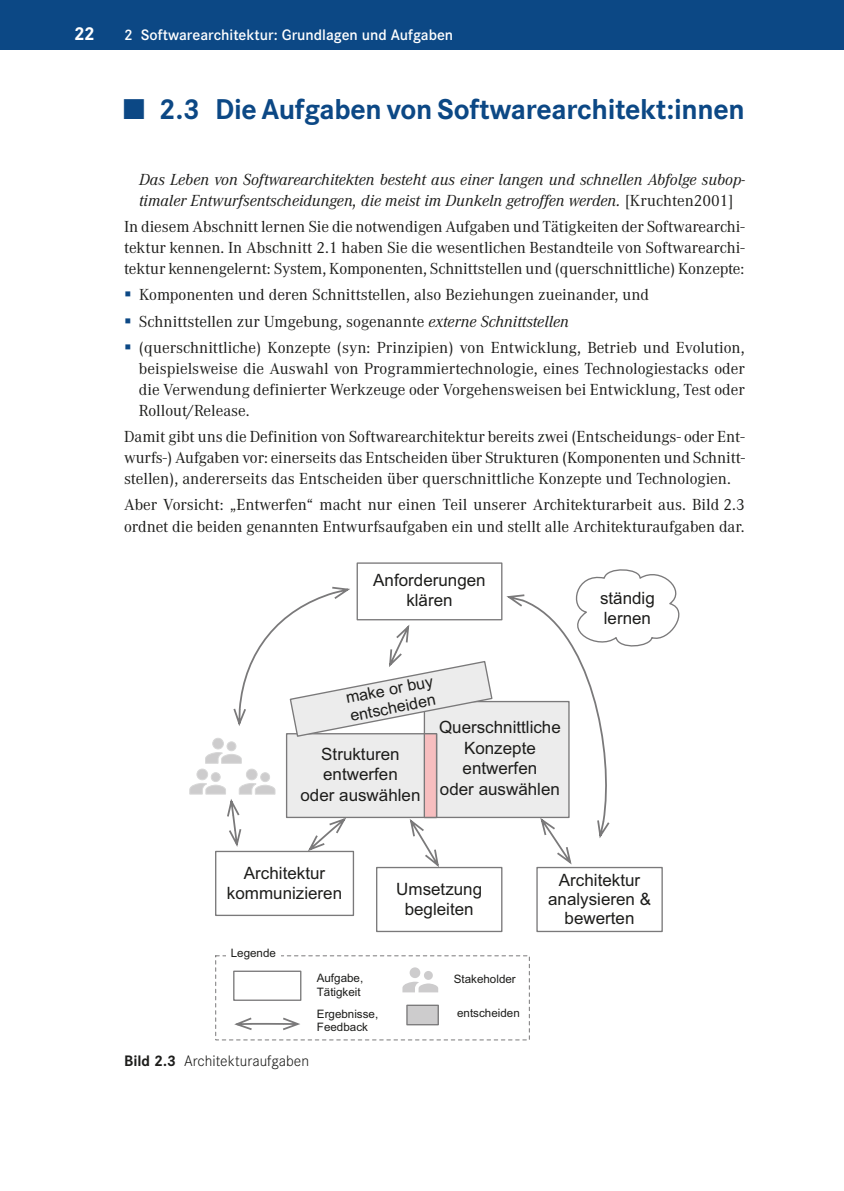
<style>
.page{position:relative;width:844px;height:1191px;background:#fff}
.page>*{position:absolute;margin:0;border:0;box-sizing:border-box;transform-origin:0 0}
.t1{font:700 29.75px "Corporate S Pro";letter-spacing:-.01em;color:#0c4885}
.t2{font:700 19.25px "Corporate S Pro";color:#fff}
.t3{font:16.97px/20.3px "Arial";color:#1d1d1b;text-align:center}
.t4{font:16.62px/21px "Corporate A Pro";color:#1d1d1b;text-align:justify}
.t5{font:italic 16.62px/21px "Corporate A Pro";color:#1d1d1b}
.t6{font:16.1px/18.4px "Arial";color:#1d1d1b}
.t7{font:600 15.75px "Corporate S Pro";color:#fff}
.t8{font:300 15.75px "Corporate S Pro";color:#1d1d1b}
.t9{font:11.55px/13.8px "Arial";color:#1d1d1b}
.s1{font-style:normal}
.s2{font-style:italic}
.s3{font-weight:700}
</style>
<div class="page">
<div style="left:0;top:0;width:843px;height:50px;background:#0c4885"></div>
<div style="left:215px;top:955px;width:314px;height:85px;border:1px dashed #7a797a"></div>
<div style="left:536px;top:867px;width:126px;height:65px;border:1px solid #7a797a"></div>
<div style="left:356px;top:562px;width:146px;height:58px;border:1px solid #7a797a"></div>
<div style="left:376px;top:867px;width:126px;height:65px;border:1px solid #7a797a"></div>
<div style="left:215px;top:850px;width:139px;height:66px;border:1px solid #7a797a"></div>
<svg style="left:402px;top:967px;width:36px;height:25px"></svg>
<svg style="left:504px;top:569px;width:175px;height:296px"></svg>
<div style="left:233px;top:970px;width:68px;height:31px;border:1px solid #7a797a"></div>
<svg style="left:234px;top:1017px;width:66px;height:14px"></svg>
<div style="left:226px;top:941px;width:54px;height:23px;background:#fff"></div>
<div style="left:407px;top:1005px;width:31px;height:19px;background:#cdcccd"></div>
<div style="left:406px;top:1004px;width:33px;height:21px;border:1px solid #7a797a"></div>
<div style="left:424px;top:701px;width:145px;height:116px;background:#ececec"></div>
<div style="left:423px;top:701px;width:146px;height:117px;border:1px solid #7a797a"></div>
<svg style="left:189px;top:585px;width:304px;height:284px"></svg>
<p class="t2" style="left:74px;top:18px;width:21px">22</p>
<p class="t7" style="left:124px;top:23px;width:330px">2 Softwarearchitektur: Grundlagen und Aufgaben</p>
<h1 class="t1" style="left:124px;top:86px;width:622px">■ 2.3 Die Aufgaben von Softwarearchitekt:innen</h1>
<p class="t5" style="left:139px;top:168px;width:607px">Das Leben von Softwarearchitekten besteht aus einer langen und schnellen Abfolge subop&shy;timaler Entwurfsentscheidungen, die meist im Dunkeln getroffen werden. <span class="s1">[Kruchten2001]</span></p>
<p class="t4" style="left:124px;top:215px;width:622px">In diesem Abschnitt lernen Sie die notwendigen Aufgaben und Tätigkeiten der Softwarearchi&shy;tektur kennen. In Abschnitt 2.1 haben Sie die wesentlichen Bestandteile von Softwarearchi&shy;tektur kennengelernt: System, Komponenten, Schnittstellen und (querschnittliche) Konzepte:</p>
<p class="t4" style="left:139px;top:281px;width:607px;line-height:26.2px;text-align:left">Komponenten und deren Schnittstellen, also Beziehungen zueinander, und<br>Schnittstellen zur Umgebung, sogenannte <span class="s2">externe Schnittstellen<br></span>(querschnittliche) Konzepte (syn: Prinzipien) von Entwicklung, Betrieb und Evolution,</p>
<p class="t4" style="left:139px;top:357px;width:607px">beispielsweise die Auswahl von Programmiertechnologie, eines Technologiestacks oder die Verwendung definierter Werkzeuge oder Vorgehensweisen bei Entwicklung, Test oder Rollout/Release.</p>
<p class="t4" style="left:124px;top:425px;width:622px">Damit gibt uns die Definition von Softwarearchitektur bereits zwei (Entscheidungs- oder Ent&shy;wurfs-) Aufgaben vor: einerseits das Entscheiden über Strukturen (Komponenten und Schnitt&shy;stellen), andererseits das Entscheiden über querschnittliche Konzepte und Technologien.</p>
<p class="t4" style="left:124px;top:494px;width:622px">Aber Vorsicht: „Entwerfen“ macht nur einen Teil unserer Architekturarbeit aus. Bild 2.3 ordnet die beiden genannten Entwurfsaufgaben ein und stellt alle Architekturaufgaben dar.</p>
<p class="t3" style="left:373px;top:569px;width:114px">Anforderungen klären</p>
<p class="t6" style="left:344px;top:689px;width:90px;rotate:-11deg">make or buy entscheiden</p>
<p class="t3" style="left:439px;top:717px;width:123px">Querschnittliche<br>Konzepte entwerfen<br>oder auswählen</p>
<p class="t3" style="left:300px;top:743px;width:121px">Strukturen entwerfen<br>oder auswählen</p>
<p class="t3" style="left:600px;top:588px;width:56px;text-align:left">ständig lernen</p>
<p class="t3" style="left:227px;top:863px;width:117px;line-height:19.2px">Architektur kommunizieren</p>
<p class="t9" style="left:231px;top:945px;width:47px">Legende</p>
<p class="t9" style="left:317px;top:971px;width:48px">Aufgabe,<br>Tätigkeit</p>
<p class="t9" style="left:317px;top:1006px;width:63px">Ergebnisse,<br>Feedback</p>
<p class="t8" style="left:124px;top:1049px;width:186px"><span class="s3">Bild 2.3</span> Architekturaufgaben</p>
<p class="t3" style="left:396px;top:879px;width:87px;line-height:19.2px">Umsetzung begleiten</p>
<p class="t9" style="left:453px;top:972px;width:63px">Stakeholder</p>
<p class="t9" style="left:457px;top:1005px;width:64px">entscheiden</p>
<p class="t3" style="left:548px;top:870px;width:104px;line-height:19.2px">Architektur analysieren &amp; bewerten</p>
</div>
